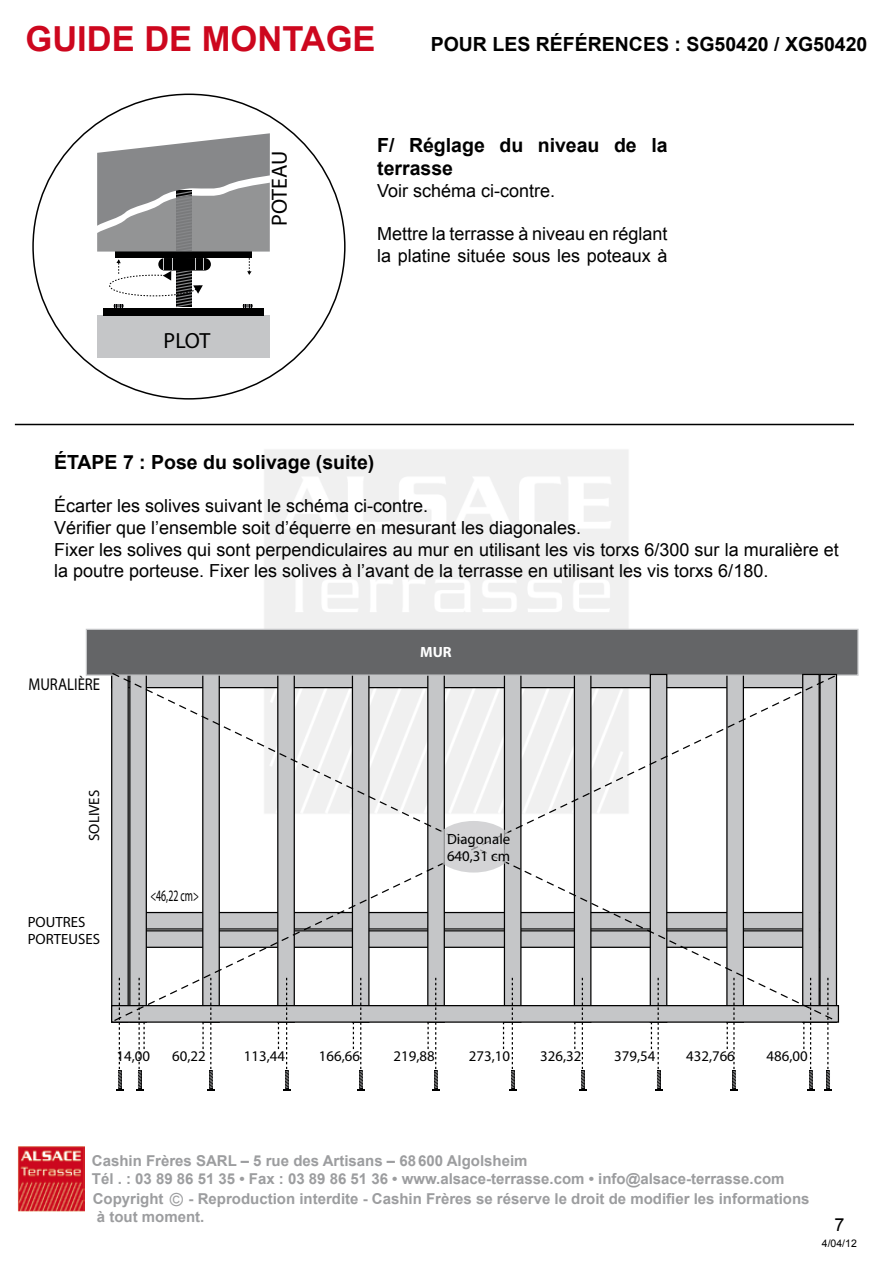
<style>
.page{position:relative;width:893px;height:1263px;background:#fff}
.page>*{position:absolute;margin:0;border:0;box-sizing:border-box;transform-origin:0 0}
.t1{font:700 34.5px "Arial";color:#cd071e}
.t2{font:22.05px "Myriad";letter-spacing:-.015em;color:#000}
.t3{font:700 19.5px/23.4px "Arial";color:#000}
.t4{font:18px/21.6px "Arial";color:#000}
.t5{font:18px "Arial";color:#9c9d9f}
.t6{font:17.1px "Myriad";color:#000;scale:.87 1}
.t7{font:15.9px "Myriad";color:#000;scale:.62 1}
.t8{font:700 15px/18px "Arial";color:#9c9d9f}
.t9{font:14.85px/17.9px "Myriad";color:#000}
.t10{font:700 14.85px "Myriad";color:#fff}
.t11{font:10.5px "Arial";color:#000}
</style>
<div class="page">
<img style="left:17px;top:1146px;width:67px;height:66px">
<div style="left:86px;top:629px;width:772px;height:46px;background:#646567"></div>
<div style="left:86px;top:629px;width:772px;height:47px;border:1px solid #c5c6c8"></div>
<svg style="left:111px;top:1005px;width:728px;height:18px"></svg>
<svg style="left:111px;top:673px;width:727px;height:349px"></svg>
<svg style="left:433px;top:821px;width:81px;height:51px;background:#ceced0"></svg>
<svg style="left:116px;top:978px;width:7px;height:112px"></svg>
<svg style="left:136px;top:978px;width:9px;height:112px"></svg>
<svg style="left:202px;top:978px;width:13px;height:112px"></svg>
<svg style="left:278px;top:978px;width:13px;height:112px"></svg>
<svg style="left:353px;top:978px;width:12px;height:112px"></svg>
<svg style="left:427px;top:978px;width:13px;height:112px"></svg>
<svg style="left:503px;top:978px;width:13px;height:112px"></svg>
<svg style="left:574px;top:978px;width:12px;height:112px"></svg>
<svg style="left:651px;top:978px;width:11px;height:112px"></svg>
<svg style="left:727px;top:978px;width:11px;height:112px"></svg>
<svg style="left:803px;top:978px;width:12px;height:112px"></svg>
<svg style="left:824px;top:978px;width:8px;height:112px"></svg>
<div style="left:97px;top:315px;width:173px;height:43px;background:#c5c6c8"></div>
<div style="left:104px;top:308px;width:160px;height:7px;background:#000"></div>
<svg style="left:97px;top:133px;width:173px;height:174px"></svg>
<hr style="left:15px;top:424px;width:839px;height:1px;background:#000">
<h1 class="t1" style="left:26px;top:16px;width:352px">GUIDE DE MONTAGE</h1>
<p class="t3" style="left:431px;top:33px;width:438px">POUR LES RÉFÉRENCES : SG50420 / XG50420</p>
<p class="t2" style="left:164px;top:330px;width:48px">PLOT</p>
<p class="t2" style="left:269px;top:226px;width:77px;rotate:-90deg">POTEAU</p>
<p class="t3" style="left:377px;top:134px;width:292px">F/ Réglage du niveau de la terrasse</p>
<p class="t4" style="left:377px;top:180px;width:180px">Voir schéma ci-contre.</p>
<p class="t4" style="left:377px;top:223px;width:292px">Mettre la terrasse à niveau en réglant la platine située sous les poteaux à</p>
<p class="t3" style="left:54px;top:451px;width:38px">ÉTAPE</p>
<p class="t3" style="left:123px;top:451px;width:253px">7 : Pose du solivage (suite)</p>
<p class="t4" style="left:54px;top:495px;width:786px">Écarter les solives suivant le schéma ci-contre.<br>Vérifier que l’ensemble soit d’équerre en mesurant les diagonales.<br>Fixer les solives qui sont perpendiculaires au mur en utilisant les vis torxs 6/300 sur la muralière et la poutre porteuse. Fixer les solives à l’avant de la terrasse en utilisant les vis torxs 6/180.</p>
<p class="t6" style="left:28px;top:676px;width:84px">MURALIÈRE</p>
<p class="t9" style="left:86px;top:841px;width:52px;rotate:-90deg">SOLIVES</p>
<p class="t9" style="left:28px;top:913px;width:74px">POUTRES<br>PORTEUSES</p>
<p class="t7" style="left:150px;top:888px;width:80px">&lt;46,22 cm&gt;</p>
<p class="t10" style="left:420px;top:644px;width:33px">MUR</p>
<p class="t9" style="left:447px;top:830px;width:65px">Diagonale<br>640,31 cm</p>
<p class="t9" style="left:117px;top:1048px;width:35px">14,00</p>
<p class="t9" style="left:172px;top:1047px;width:35px">60,22</p>
<p class="t9" style="left:244px;top:1047px;width:43px">113,44</p>
<p class="t9" style="left:319px;top:1047px;width:43px">166,66</p>
<p class="t9" style="left:394px;top:1047px;width:43px">219,88</p>
<p class="t9" style="left:469px;top:1047px;width:43px">273,10</p>
<p class="t9" style="left:540px;top:1047px;width:43px">326,32</p>
<p class="t9" style="left:614px;top:1047px;width:43px">379,54</p>
<p class="t9" style="left:686px;top:1047px;width:50px">432,766</p>
<p class="t9" style="left:767px;top:1047px;width:43px">486,00</p>
<p class="t8" style="left:92px;top:1152px;width:694px">Cashin Frères SARL – 5 rue des Artisans – 68600 Algolsheim<br>Tél . : 03 89 86 51 35 • Fax : 03 89 86 51 36 • www.alsace-terrasse.com • info@alsace-terrasse.com</p>
<p class="t8" style="left:93px;top:1190px;width:72px">Copyright</p>
<p class="t8" style="left:97px;top:1190px;width:714px;text-indent:92px">- Reproduction interdite - Cashin Frères se réserve le droit de modifier les informations à tout moment.</p>
<p class="t5" style="left:170px;top:1188px;width:15px">©</p>
<p class="t4" style="left:834px;top:1213px;width:12px">7</p>
<p class="t11" style="left:822px;top:1236px;width:37px">4/04/12</p>
</div>
